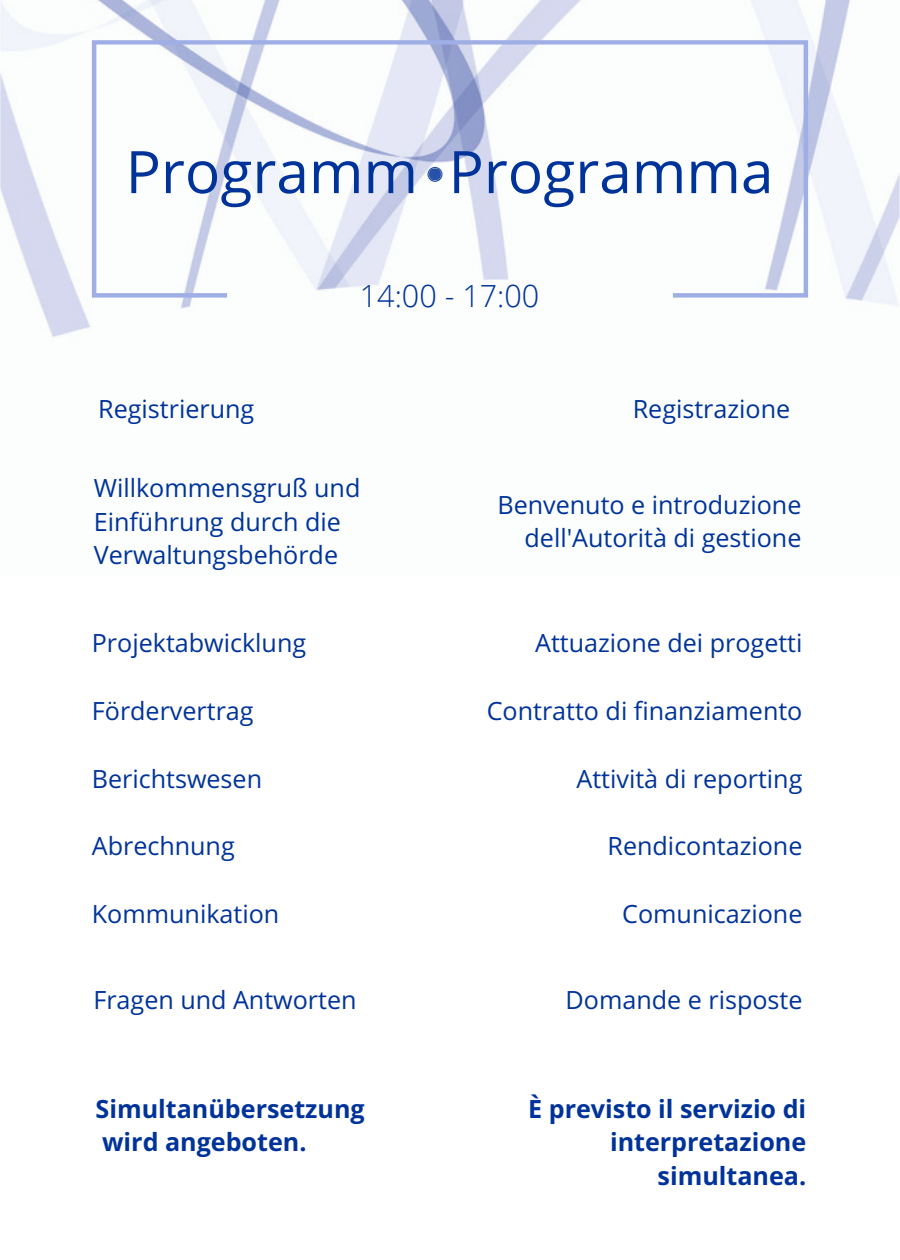
<style>
.page{position:relative;width:900px;height:1260px;background:#fff}
.page>*{position:absolute;margin:0;border:0;box-sizing:border-box;transform-origin:0 0}
.t1{font:58.75px "Open Sans";color:#039}
.t2{font:300 30.5px "Open Sans";color:#039}
.t3{font:25.25px/33.8px "Open Sans";color:#039}
.t4{font:700 25.25px/33.8px "Open Sans";color:#039}
</style>
<div class="page">
<img style="left:0;top:0;width:900px;height:338px">
<svg style="left:92px;top:40px;width:716px;height:258px"></svg>
<svg style="left:428px;top:167px;width:14px;height:15px"></svg>
<div style="left:429px;top:168px;width:12px;height:12px;background:#2652a8;border-radius:50%"></div>
<h1 class="t1" style="left:126px;top:130px;width:649px">Programm Programma</h1>
<p class="t3" style="left:98px;top:391px;width:158px">Registrierung</p>
<p class="t2" style="left:360px;top:275px;width:181px">14:00 - 17:00</p>
<p class="t3" style="left:633px;top:391px;width:159px">Registrazione</p>
<p class="t3" style="left:94px;top:470px;width:268px">Willkommensgruß und<br>Einführung durch die<br>Verwaltungsbehörde</p>
<p class="t3" style="left:497px;top:487px;width:305px;text-align:right">Benvenuto e introduzione dell'Autorità di gestione</p>
<p class="t3" style="left:92px;top:626px;width:216px">Projektabwicklung</p>
<p class="t3" style="left:535px;top:626px;width:269px">Attuazione dei progetti</p>
<p class="t3" style="left:92px;top:693px;width:163px">Fördervertrag</p>
<p class="t3" style="left:487px;top:693px;width:317px">Contratto di finanziamento</p>
<p class="t3" style="left:92px;top:761px;width:172px">Berichtswesen</p>
<p class="t3" style="left:577px;top:761px;width:227px">Attività di reporting</p>
<p class="t3" style="left:92px;top:828px;width:144px">Abrechnung</p>
<p class="t3" style="left:608px;top:828px;width:196px">Rendicontazione</p>
<p class="t3" style="left:92px;top:896px;width:189px">Kommunikation</p>
<p class="t3" style="left:622px;top:896px;width:182px">Comunicazione</p>
<p class="t3" style="left:93px;top:982px;width:265px">Fragen und Antworten</p>
<p class="t3" style="left:566px;top:982px;width:238px">Domande e risposte</p>
<p class="t4" style="left:96px;top:1091px;width:271px">Simultanübersetzung wird angeboten.</p>
<p class="t4" style="left:528px;top:1091px;width:279px;text-align:right">È previsto il servizio di interpretazione simultanea.</p>
</div>
